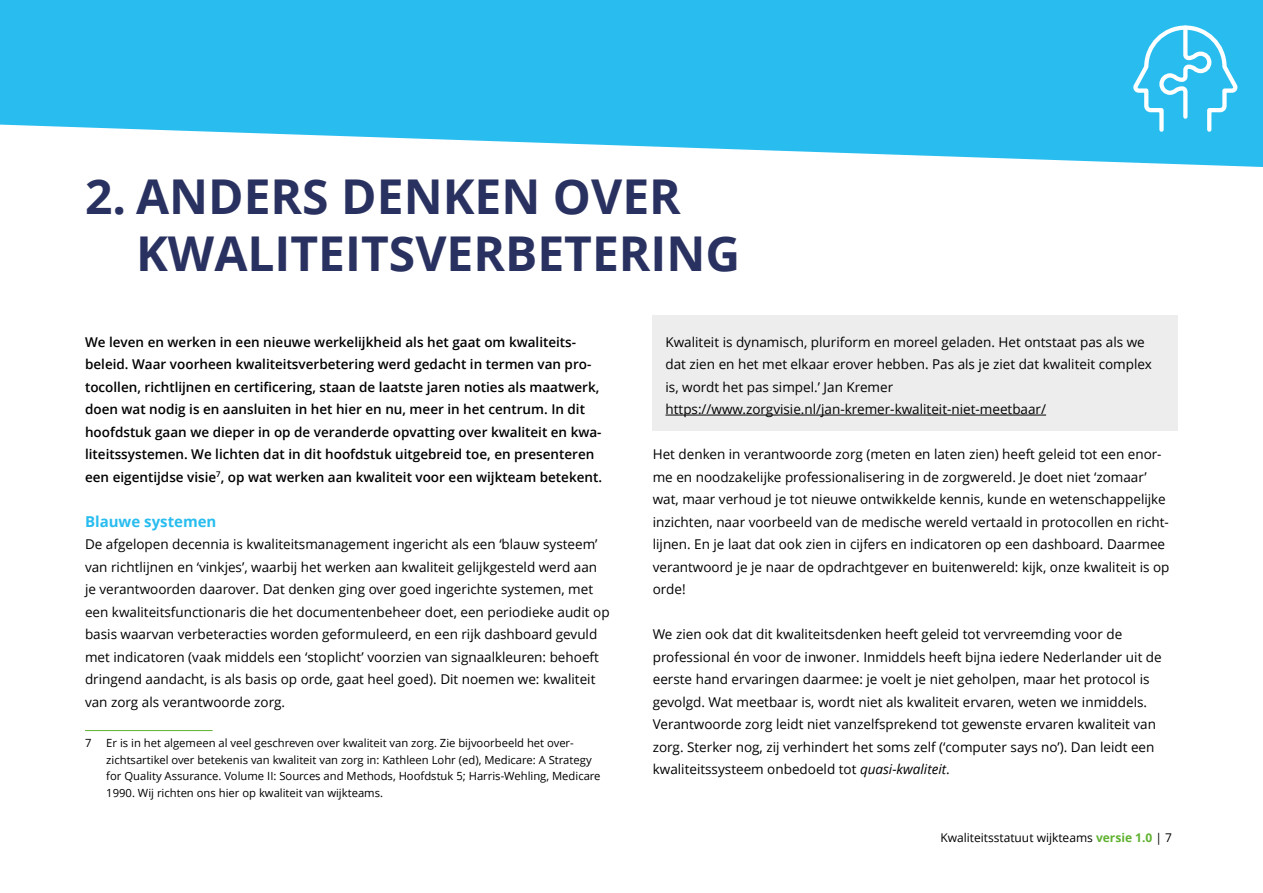
<style>
.page{position:relative;width:1263px;height:893px;background:#fff}
.page>*{position:absolute;margin:0;border:0;box-sizing:border-box;transform-origin:0 0}
.H2_-_Hoofdstukkop{font:700 48px/57.6px "Open Sans";color:#293160}
.H4_Alineakop{font:700 15px "Open Sans";color:#29bdef}
.P_-_platte_tekst{font:13.5px/22.5px "Open Sans";color:#000}
.P_-_inleiding{font:600 13.5px/22.5px "Open Sans";color:#000}
.P_-_Kader_platte_tek{font:13.5px/22.5px "Open Sans";color:#000}
.t1{font:12px "Open Sans";color:#000}
.Voetnoot{font:11.25px/16.5px "Open Sans";color:#000}
.s1{font-style:italic}
.s2{font-weight:700;color:#60b231}
</style>
<div class="page">
<svg style="left:0;top:0;width:1263px;height:167px;background:#45c5f1"></svg>
<hr style="left:85px;top:730px;width:128px;height:1px;background:#60b231">
<div style="left:653px;top:315px;width:525px;height:93px;background:#ededed"></div>
<div style="left:653px;top:383px;width:525px;height:48px;background:#ededed"></div>
<hr style="left:665px;top:415px;width:381px;height:1px;background:#000">
<svg style="left:1133px;top:26px;width:104px;height:106px;background:#51c9f1"></svg>
<h2 class="H2_-_Hoofdstukkop" style="left:136px;top:166px;width:606px;text-indent:-51px">2. ANDERS DENKEN OVER<br>KWALITEITSVERBETERING</h2>
<p class="P_-_inleiding" style="left:85px;top:330px;width:519px">We leven en werken in een nieuwe werkelijkheid als het gaat om kwaliteits&shy;beleid. Waar voorheen kwaliteitsverbetering werd gedacht in termen van pro&shy;tocollen, richtlijnen en certificering, staan de laatste jaren noties als maatwerk, doen wat nodig is en aansluiten in het hier en nu, meer in het centrum. In dit hoofdstuk gaan we dieper in op de veranderde opvatting over kwaliteit en kwa&shy;liteitssystemen. We lichten dat in dit hoofdstuk uitgebreid toe, en presenteren een eigentijdse visie<sup>7</sup>, op wat werken aan kwaliteit voor een wijkteam betekent.</p>
<p class="H4_Alineakop" style="left:85px;top:510px;width:133px">Blauwe systemen</p>
<p class="P_-_platte_tekst" style="left:85px;top:533px;width:526px">De afgelopen decennia is kwaliteitsmanagement ingericht als een ‘blauw systeem’ van richtlijnen en ‘vinkjes’, waarbij het werken aan kwaliteit gelijkgesteld werd aan je verantwoorden daarover. Dat denken ging over goed ingerichte systemen, met een kwaliteitsfunctionaris die het documentenbeheer doet, een periodieke audit op basis waarvan verbeteracties worden geformuleerd, en een rijk dashboard gevuld met indicatoren (vaak middels een ‘stoplicht’ voorzien van signaalkleuren: behoeft dringend aandacht, is als basis op orde, gaat heel goed). Dit noemen we: kwaliteit van zorg als verantwoorde zorg.</p>
<p class="Voetnoot" style="left:85px;top:734px;width:8px">7</p>
<p class="Voetnoot" style="left:106px;top:734px;width:496px">Er is in het algemeen al veel geschreven over kwaliteit van zorg. Zie bijvoorbeeld het over&shy;zichtsartikel over betekenis van kwaliteit van zorg in: Kathleen Lohr (ed), Medicare: A Strategy for Quality Assurance. Volume II: Sources and Methods, Hoofdstuk 5; Harris-Wehling, Medicare 1990. Wij richten ons hier op kwaliteit van wijkteams.</p>
<p class="P_-_Kader_platte_tek" style="left:665px;top:330px;width:488px">Kwaliteit is dynamisch, pluriform en moreel geladen. Het ontstaat pas als we dat zien en het met elkaar erover hebben. Pas als je ziet dat kwaliteit complex is, wordt het pas simpel.’ Jan Kremer</p>
<p class="P_-_Kader_platte_tek" style="left:665px;top:398px;width:382px">https://www.zorgvisie.nl/jan-kremer-kwaliteit-niet-meetbaar/</p>
<p class="P_-_platte_tekst" style="left:653px;top:443px;width:518px">Het denken in verantwoorde zorg (meten en laten zien) heeft geleid tot een enor&shy;me en noodzakelijke professionalisering in de zorgwereld. Je doet niet ‘zomaar’ wat, maar verhoud je tot nieuwe ontwikkelde kennis, kunde en wetenschappelijke inzichten, naar voorbeeld van de medische wereld vertaald in protocollen en richt&shy;lijnen. En je laat dat ook zien in cijfers en indicatoren op een dashboard. Daarmee verantwoord je je naar de opdrachtgever en buitenwereld: kijk, onze kwaliteit is op orde!</p>
<p class="P_-_platte_tekst" style="left:653px;top:623px;width:510px">We zien ook dat dit kwaliteitsdenken heeft geleid tot vervreemding voor de professional én voor de inwoner. Inmiddels heeft bijna iedere Nederlander uit de eerste hand ervaringen daarmee: je voelt je niet geholpen, maar het protocol is gevolgd. Wat meetbaar is, wordt niet als kwaliteit ervaren, weten we inmiddels.<br>Verantwoorde zorg leidt niet vanzelfsprekend tot gewenste ervaren kwaliteit van zorg. Sterker nog, zij verhindert het soms zelf (‘computer says no’). Dan leidt een kwaliteitssysteem onbedoeld tot <span class="s1">quasi-kwaliteit</span>.</p>
<p class="t1" style="left:940px;top:829px;width:233px">Kwaliteitsstatuut wijkteams <span class="s2">versie 1.0</span> | 7</p>
</div>
